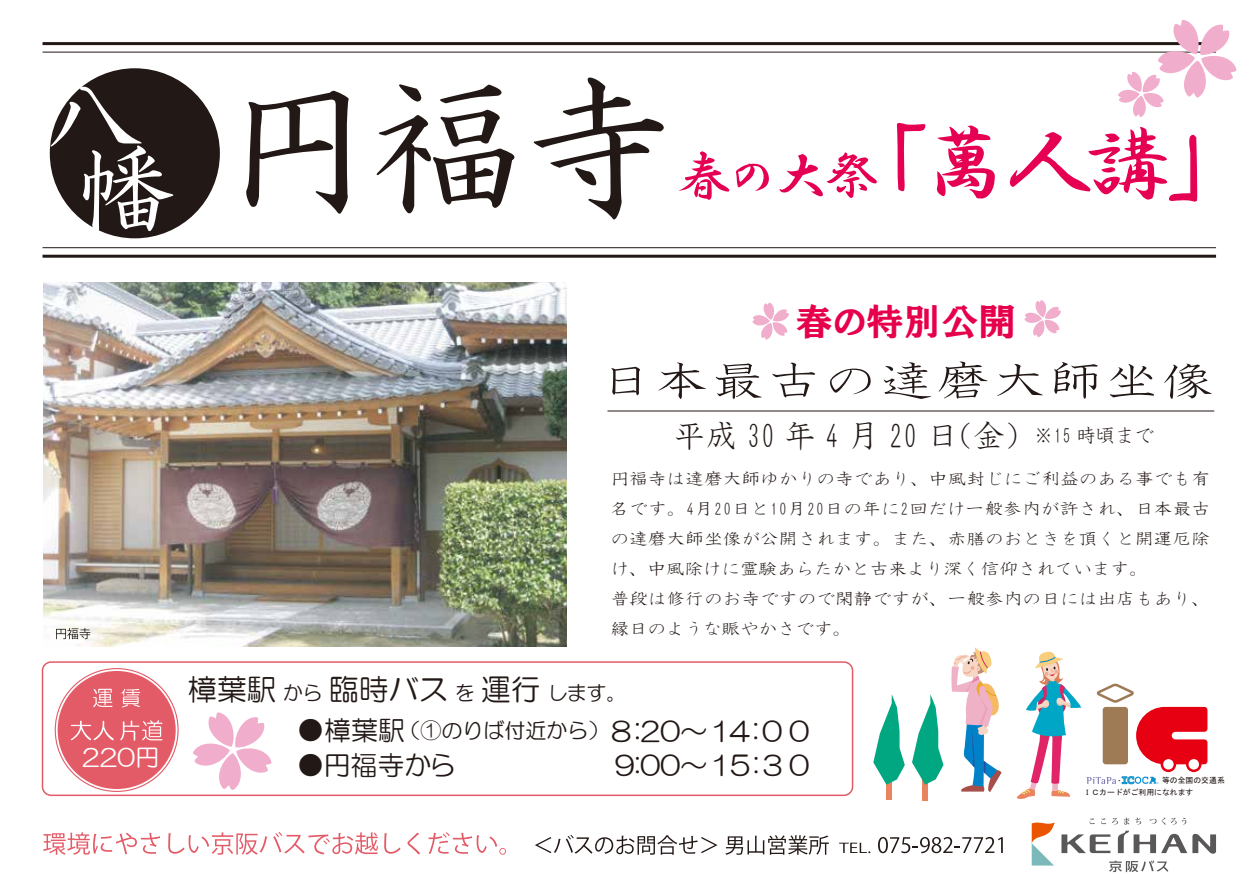
<style>
.page{position:relative;width:1260px;height:894px;background:#fff}
.page>*{position:absolute;margin:0;border:0;box-sizing:border-box;transform-origin:0 0}
.t1{font:90px "HGS Gyoshotai";color:#e50053}
.t2{font:37.5px "HGP Soei Presence EB";color:#e6004c}
.t3{font:34.5px "HG Kyokashotai";color:#221815}
.t4{font:29.7px "HG Maru Gothic MPRO";color:#221815}
.t5{font:27px "HG Maru Gothic MPRO";color:#221815}
.t6{font:24px "HG Maru Gothic MPRO";color:#fff}
.t7{font:17.55px/30px "HG Kyokashotai";letter-spacing:-.04em;color:#221815;scale:1.11 1}
.t8{font:7.8px "MS Gothic";color:#221815}
.t9{font:6.6px "MS Gothic";color:#221815}
.s1{font-size:54px}
.s2{font-size:21px}
.s3{font-size:19.8px}
</style>
<div class="page">
<svg style="left:246px;top:91px;width:103px;height:123px"></svg>
<svg style="left:376px;top:84px;width:139px;height:130px"></svg>
<svg style="left:533px;top:78px;width:131px;height:142px"></svg>
<hr style="left:43px;top:42px;width:1173px;height:3px;background:#221815">
<hr style="left:43px;top:52px;width:1173px;height:1px;background:#221815">
<hr style="left:43px;top:247px;width:1173px;height:1px;background:#221815">
<hr style="left:43px;top:255px;width:1173px;height:3px;background:#221815">
<svg style="left:1032px;top:822px;width:23px;height:44px"></svg>
<svg style="left:1062px;top:834px;width:48px;height:19px"></svg>
<svg style="left:1118px;top:831px;width:98px;height:23px"></svg>
<svg style="left:1109px;top:860px;width:59px;height:12px"></svg>
<svg style="left:1090px;top:818px;width:5px;height:6px"></svg>
<svg style="left:1101px;top:818px;width:5px;height:6px"></svg>
<svg style="left:1112px;top:818px;width:6px;height:7px"></svg>
<svg style="left:1124px;top:818px;width:5px;height:7px"></svg>
<svg style="left:1135px;top:818px;width:6px;height:7px"></svg>
<svg style="left:1150px;top:818px;width:36px;height:7px"></svg>
<svg style="left:535px;top:835px;width:182px;height:20px"></svg>
<svg style="left:725px;top:835px;width:104px;height:20px"></svg>
<svg style="left:839px;top:843px;width:31px;height:10px"></svg>
<svg style="left:878px;top:837px;width:125px;height:16px"></svg>
<svg style="left:43px;top:832px;width:117px;height:23px"></svg>
<svg style="left:168px;top:832px;width:210px;height:23px"></svg>
<svg style="left:384px;top:833px;width:17px;height:21px"></svg>
<svg style="left:407px;top:833px;width:13px;height:22px"></svg>
<svg style="left:429px;top:832px;width:77px;height:23px"></svg>
<div style="left:42px;top:661px;width:811px;height:135px;border:2px solid #e45b68;border-radius:9px"></div>
<div style="left:50px;top:68px;width:170px;height:170px;background:#221815;border-radius:50%"></div>
<svg style="left:50px;top:87px;width:124px;height:148px"></svg>
<svg style="left:55px;top:669px;width:123px;height:122px"></svg>
<div style="left:58px;top:671px;width:118px;height:118px;background:#e45b68;border-radius:50%"></div>
<svg style="left:93px;top:689px;width:19px;height:18px"></svg>
<svg style="left:121px;top:689px;width:19px;height:18px"></svg>
<svg style="left:71px;top:721px;width:43px;height:19px"></svg>
<svg style="left:120px;top:720px;width:42px;height:21px"></svg>
<svg style="left:611px;top:367px;width:29px;height:29px"></svg>
<svg style="left:658px;top:362px;width:48px;height:37px"></svg>
<svg style="left:716px;top:363px;width:46px;height:36px"></svg>
<svg style="left:772px;top:363px;width:43px;height:34px"></svg>
<svg style="left:830px;top:369px;width:41px;height:25px"></svg>
<svg style="left:884px;top:362px;width:47px;height:37px"></svg>
<svg style="left:939px;top:362px;width:49px;height:37px"></svg>
<svg style="left:997px;top:364px;width:46px;height:32px"></svg>
<svg style="left:1054px;top:362px;width:44px;height:37px"></svg>
<svg style="left:1110px;top:364px;width:44px;height:33px"></svg>
<svg style="left:1164px;top:363px;width:48px;height:36px"></svg>
<hr style="left:608px;top:411px;width:606px;height:1px;background:#221815">
<img style="left:44px;top:282px;width:523px;height:364px">
<svg style="left:56px;top:628px;width:34px;height:11px"></svg>
<svg style="left:951px;top:647px;width:51px;height:145px"></svg>
<div style="left:922px;top:774px;width:5px;height:27px;background:#e9845f"></div>
<svg style="left:912px;top:694px;width:32px;height:91px"></svg>
<div style="left:886px;top:773px;width:6px;height:26px;background:#e9845f"></div>
<svg style="left:873px;top:694px;width:32px;height:91px"></svg>
<svg style="left:1017px;top:651px;width:190px;height:148px"></svg>
<svg style="left:1118px;top:20px;width:119px;height:97px"></svg>
<svg style="left:193px;top:712px;width:79px;height:78px"></svg>
<svg style="left:752px;top:302px;width:37px;height:38px"></svg>
<svg style="left:1024px;top:300px;width:37px;height:37px"></svg>
<h1 class="t1" style="left:677px;top:117px;width:578px"><span class="s1">春の大祭</span>「萬人講」</h1>
<h2 class="t2" style="left:796px;top:303px;width:222px">春の特別公開</h2>
<h3 class="t6" style="left:82px;top:745px;width:79px">220円</h3>
<h3 class="t3" style="left:673px;top:418px;width:484px">平成 30 年 4 月 20 日（金）<span class="s2">※15 時頃まで</span></h3>
<p class="t7" style="left:610px;top:464px;width:543px">円福寺は達磨大師ゆかりの寺であり、中風封じにご利益のある事でも有名です。4月20日と10月20日の年に2回だけ一般参内が許され、日本最古の達磨大師坐像が公開されます。また、赤膳のおときを頂くと開運厄除け、中風除けに霊験あらたかと古来より深く信仰されています。<br>普段は修行のお寺ですので閑静ですが、一般参内の日には出店もあり、縁日のような賑やかさです。</p>
<h3 class="t4" style="left:187px;top:675px;width:440px">樟葉駅<span class="s3">から</span> 臨時バス <span class="s3">を</span> 運行 <span class="s3">します。</span></h3>
<h3 class="t5" style="left:297px;top:718px;width:517px">●樟葉駅<span class="s2">（①のりば付近から）</span>８:20～１４:００</h3>
<h3 class="t5" style="left:297px;top:752px;width:161px">●円福寺から</h3>
<h3 class="t5" style="left:615px;top:752px;width:200px">9:00～１５:３０</h3>
<p class="t9" style="left:1116px;top:777px;width:8px">・</p>
<p class="t8" style="left:1084px;top:788px;width:111px">ＩＣカードがご利用になれます</p>
</div>
